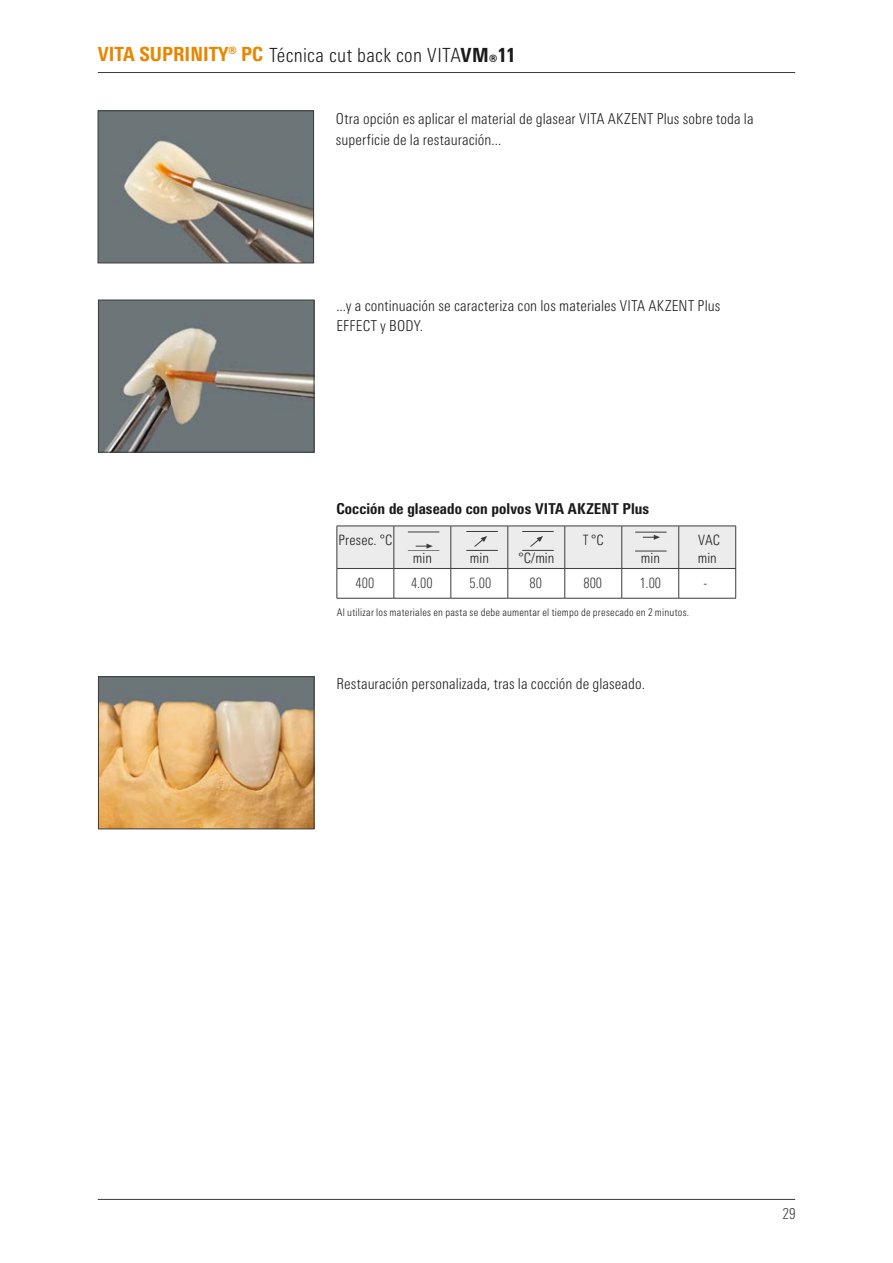
<style>
.page{position:relative;width:893px;height:1263px;background:#fff}
.page>*{position:absolute;margin:0;border:0;box-sizing:border-box;transform-origin:0 0}
.t1{font:300 condensed 19.5px "Univers Next Pro";letter-spacing:.02em;color:#1a1a1a}
.t2{font:300 condensed 15px/20.2px "Univers Next Pro";letter-spacing:.01em;color:#1a1a1a}
.t3{font:800 condensed 15px "Univers Next Pro";letter-spacing:.005em;color:#1a1a1a}
.t4{font:300 condensed 15px "Univers Next Pro";color:#3b3b3a}
.t5{font:300 condensed 14.25px/18px "Univers Next Pro";color:#1a1a1a}
.t6{font:300 condensed 14.25px "Univers Next Pro";color:#3b3b3a}
.t7{font:300 condensed 14.25px "Univers Next Pro";color:#1a1a1a;scale:.9 1}
.t8{font:300 condensed 10.5px "Univers Next Pro";letter-spacing:.02em;color:#1a1a1a}
.s1{font-weight:800;color:#e98600}
.s2{font-weight:800}
</style>
<div class="page">
<hr style="left:98px;top:1199px;width:697px;height:1px;background:#3b3b3a">
<hr style="left:98px;top:72px;width:697px;height:1px;background:#3b3b3a">
<img style="left:100px;top:678px;width:212px;height:149px">
<div style="left:98px;top:676px;width:216px;height:153px;border:1px solid #3b3b3a"></div>
<hr style="left:337px;top:598px;width:57px;height:1px;background:#3b3b3a">
<hr style="left:394px;top:598px;width:57px;height:1px;background:#3b3b3a">
<hr style="left:451px;top:598px;width:57px;height:1px;background:#3b3b3a">
<hr style="left:508px;top:598px;width:57px;height:1px;background:#3b3b3a">
<hr style="left:565px;top:598px;width:57px;height:1px;background:#3b3b3a">
<hr style="left:622px;top:598px;width:57px;height:1px;background:#3b3b3a">
<hr style="left:679px;top:598px;width:57px;height:1px;background:#3b3b3a">
<svg style="left:337px;top:526px;width:399px;height:72px"></svg>
<img style="left:100px;top:302px;width:212px;height:148px">
<div style="left:98px;top:300px;width:216px;height:152px;border:1px solid #3b3b3a"></div>
<img style="left:100px;top:113px;width:212px;height:148px">
<div style="left:98px;top:111px;width:216px;height:152px;border:1px solid #3b3b3a"></div>
<h1 class="t1" style="left:98px;top:44px;width:419px"><span class="s1">VITA SUPRINITY® PC</span> Técnica cut back con VITA<span class="s2">VM®11</span></h1>
<p class="t2" style="left:336px;top:109px;width:419px">Otra opción es aplicar el material de glasear VITA AKZENT Plus sobre toda la superficie de la restauración...</p>
<p class="t2" style="left:336px;top:296px;width:385px">...y a continuación se caracteriza con los materiales VITA AKZENT Plus<br>EFFECT y BODY.</p>
<p class="t3" style="left:336px;top:500px;width:314px">Cocción de glaseado con polvos VITA AKZENT Plus</p>
<p class="t5" style="left:338px;top:531px;width:55px">Presec. °C</p>
<p class="t5" style="left:413px;top:549px;width:21px">min</p>
<p class="t5" style="left:470px;top:549px;width:21px">min</p>
<p class="t5" style="left:518px;top:549px;width:38px">°C/min</p>
<p class="t7" style="left:583px;top:532px;width:24px">T °C</p>
<p class="t5" style="left:641px;top:549px;width:21px">min</p>
<p class="t5" style="left:698px;top:531px;width:23px">VAC min</p>
<p class="t6" style="left:356px;top:574px;width:20px">400</p>
<p class="t6" style="left:411px;top:574px;width:23px">4.00</p>
<p class="t6" style="left:469px;top:574px;width:23px">5.00</p>
<p class="t6" style="left:530px;top:574px;width:14px">80</p>
<p class="t6" style="left:583px;top:574px;width:20px">800</p>
<p class="t6" style="left:639px;top:574px;width:23px">1.00</p>
<p class="t6" style="left:703px;top:574px;width:5px">-</p>
<p class="t8" style="left:337px;top:606px;width:354px">Al utilizar los materiales en pasta se debe aumentar el tiempo de presecado en 2 minutos.</p>
<p class="t2" style="left:336px;top:674px;width:310px">Restauración personalizada, tras la cocción de glaseado.</p>
<p class="t4" style="left:783px;top:1205px;width:15px">29</p>
</div>
